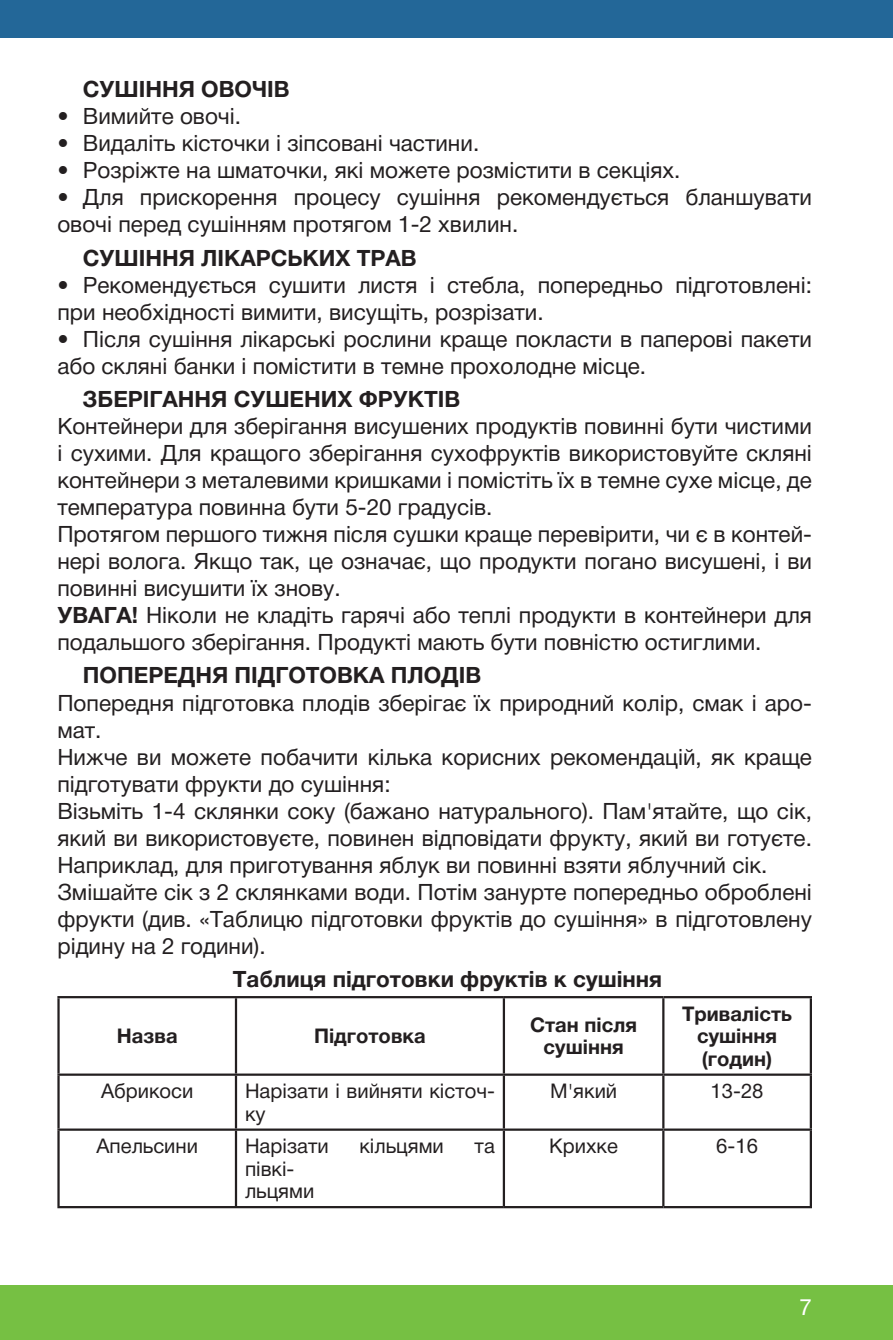
<style>
.page{position:relative;width:893px;height:1340px;background:#fff}
.page>*{position:absolute;margin:0;border:0;box-sizing:border-box;transform-origin:0 0}
.t1{font:22.5px/27px "Helvetica Neue Cyr";color:#231f20}
.t2{font:700 22.5px "Helvetica Neue Cyr";color:#231f20}
.t3{font:22.5px "Helvetica Neue Cyr";color:#fff}
.t4{font:20.25px/22.5px "Helvetica Neue Cyr";color:#231f20}
.t5{font:700 20.25px/22.5px "Helvetica Neue Cyr";color:#231f20;text-align:center}
.s1{font-weight:700}
</style>
<div class="page">
<div style="left:0;top:0;width:893px;height:37px;background:#236798"></div>
<div style="left:0;top:1285px;width:893px;height:54px;background:#76c043"></div>
<hr style="left:57px;top:996px;width:179px;height:2px;background:#231f20">
<hr style="left:57px;top:998px;width:3px;height:75px;background:#231f20">
<hr style="left:236px;top:996px;width:268px;height:2px;background:#231f20">
<hr style="left:235px;top:998px;width:2px;height:75px;background:#231f20">
<hr style="left:504px;top:996px;width:159px;height:2px;background:#231f20">
<hr style="left:503px;top:998px;width:2px;height:75px;background:#231f20">
<hr style="left:663px;top:996px;width:149px;height:2px;background:#231f20">
<hr style="left:662px;top:998px;width:2px;height:75px;background:#231f20">
<hr style="left:810px;top:998px;width:2px;height:75px;background:#231f20">
<hr style="left:57px;top:1073px;width:179px;height:2px;background:#231f20">
<hr style="left:57px;top:1075px;width:3px;height:53px;background:#231f20">
<hr style="left:236px;top:1073px;width:268px;height:2px;background:#231f20">
<hr style="left:235px;top:1075px;width:2px;height:53px;background:#231f20">
<hr style="left:504px;top:1073px;width:159px;height:2px;background:#231f20">
<hr style="left:503px;top:1075px;width:2px;height:53px;background:#231f20">
<hr style="left:663px;top:1073px;width:149px;height:2px;background:#231f20">
<hr style="left:662px;top:1075px;width:2px;height:53px;background:#231f20">
<hr style="left:810px;top:1075px;width:2px;height:53px;background:#231f20">
<hr style="left:57px;top:1128px;width:179px;height:2px;background:#231f20">
<hr style="left:57px;top:1130px;width:3px;height:75px;background:#231f20">
<hr style="left:236px;top:1128px;width:268px;height:2px;background:#231f20">
<hr style="left:235px;top:1130px;width:2px;height:75px;background:#231f20">
<hr style="left:504px;top:1128px;width:159px;height:2px;background:#231f20">
<hr style="left:503px;top:1130px;width:2px;height:75px;background:#231f20">
<hr style="left:663px;top:1128px;width:149px;height:2px;background:#231f20">
<hr style="left:662px;top:1130px;width:2px;height:75px;background:#231f20">
<hr style="left:810px;top:1130px;width:2px;height:75px;background:#231f20">
<hr style="left:57px;top:1205px;width:179px;height:3px;background:#231f20">
<hr style="left:236px;top:1205px;width:268px;height:3px;background:#231f20">
<hr style="left:504px;top:1205px;width:159px;height:3px;background:#231f20">
<hr style="left:663px;top:1205px;width:149px;height:3px;background:#231f20">
<p class="t2" style="left:83px;top:77px;width:208px">СУШІННЯ ОВОЧІВ</p>
<p class="t1" style="left:57px;top:103px;width:185px">• Вимийте овочі.</p>
<p class="t1" style="left:57px;top:130px;width:423px">• Видаліть кісточки і зіпсовані частини.</p>
<p class="t1" style="left:57px;top:157px;width:625px">• Розріжте на шматочки, які можете розмістити в секціях.</p>
<p class="t1" style="left:57px;top:184px;width:756px">• Для прискорення процесу сушіння рекомендується бланшувати овочі перед сушінням протягом 1-2 хвилин.</p>
<p class="t2" style="left:83px;top:245px;width:335px">СУШІННЯ ЛІКАРСЬКИХ ТРАВ</p>
<p class="t1" style="left:57px;top:271px;width:756px">• Рекомендується сушити листя і стебла, попередньо підготовлені: при необхідності вимити, висущіть, розрізати.</p>
<p class="t1" style="left:57px;top:325px;width:756px">• Після сушіння лікарські рослини краще покласти в паперові пакети або скляні банки і помістити в темне прохолодне місце.</p>
<p class="t2" style="left:83px;top:386px;width:379px">ЗБЕРІГАННЯ СУШЕНИХ ФРУКТІВ</p>
<p class="t1" style="left:57px;top:413px;width:756px">Контейнери для зберігання висушених продуктів повинні бути чистими і сухими. Для кращого зберігання сухофруктів використовуйте скляні контейнери з металевими кришками і помістіть їх в темне сухе місце, де температура повинна бути 5-20 градусів.<br>Протягом першого тижня після сушки краще перевірити, чи є в контей&shy;нері волога. Якщо так, це означає, що продукти погано висушені, і ви повинні висушити їх знову.<br><span class="s1">УВАГА!</span> Ніколи не кладіть гарячі або теплі продукти в контейнери для подальшого зберігання. Продукті мають бути повністю остиглими.</p>
<p class="t2" style="left:83px;top:663px;width:400px">ПОПЕРЕДНЯ ПІДГОТОВКА ПЛОДІВ</p>
<p class="t1" style="left:57px;top:689px;width:756px">Попередня підготовка плодів зберігає їх природний колір, смак і аро&shy;мат.<br>Нижче ви можете побачити кілька корисних рекомендацій, як краще підготувати фрукти до сушіння:<br>Візьміть 1-4 склянки соку (бажано натурального). Пам'ятайте, що сік, який ви використовуєте, повинен відповідати фрукту, який ви готуєте.<br>Наприклад, для приготування яблук ви повинні взяти яблучний сік.<br>Змішайте сік з 2 склянками води. Потім занурте попередньо оброблені фрукти (див. «Таблицю підготовки фруктів до сушіння» в підготовлену рідину на 2 години).</p>
<p class="t2" style="left:233px;top:966px;width:431px">Таблиця підготовки фруктів к сушіння</p>
<p class="t5" style="left:117px;top:1024px;width:62px">Назва</p>
<p class="t5" style="left:314px;top:1024px;width:113px">Підготовка</p>
<p class="t5" style="left:530px;top:1013px;width:108px">Стан після сушіння</p>
<p class="t5" style="left:682px;top:1002px;width:111px">Тривалість сушіння (годин)</p>
<p class="t4" style="left:101px;top:1079px;width:94px">Абрикоси</p>
<p class="t4" style="left:245px;top:1079px;width:251px">Нарізати і вийняти кісточ&shy;ку</p>
<p class="t4" style="left:550px;top:1079px;width:69px">М'який</p>
<p class="t4" style="left:711px;top:1079px;width:54px">13-28</p>
<p class="t4" style="left:96px;top:1134px;width:103px">Апельсини</p>
<p class="t4" style="left:245px;top:1134px;width:85px">Нарізати</p>
<p class="t4" style="left:359px;top:1134px;width:86px">кільцями</p>
<p class="t4" style="left:475px;top:1134px;width:22px">та</p>
<p class="t4" style="left:245px;top:1157px;width:71px">півкі&shy;льцями</p>
<p class="t4" style="left:549px;top:1134px;width:70px">Крихке</p>
<p class="t4" style="left:716px;top:1134px;width:43px">6-16</p>
<p class="t3" style="left:799px;top:1294px;width:14px">7</p>
</div>
